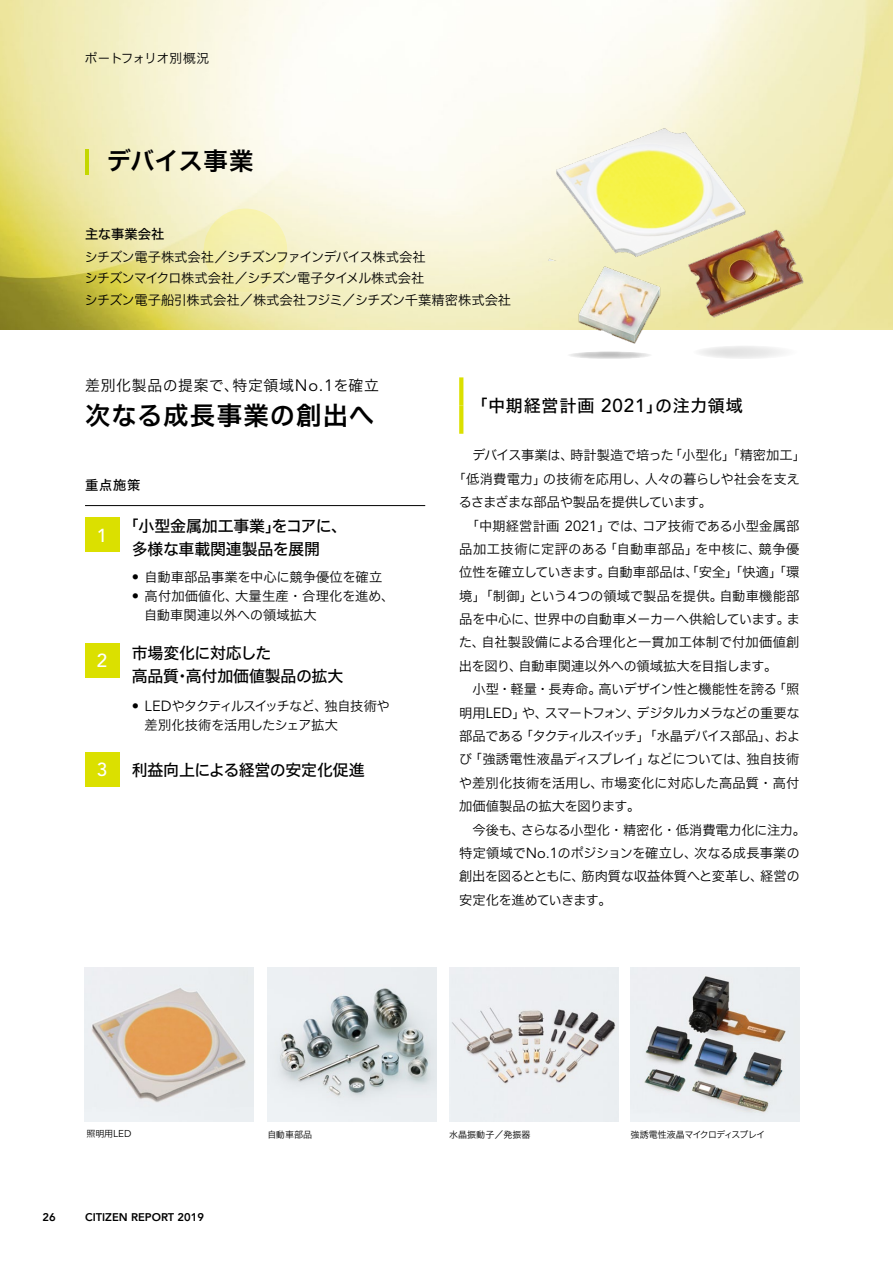
<style>
.page{position:relative;width:893px;height:1263px;background:#fff}
.page>*{position:absolute;margin:0;border:0;box-sizing:border-box;transform-origin:0 0}
.t1{font:25.5px "Hira Kaku Std W6";letter-spacing:.05em;color:#000}
.t2{font:24.45px "Hira Kak ADK Std W6";color:#000}
.t3{font:500 18.75px "Avenir LT Std";color:#fff}
.t4{font:16.95px "Hira Kaku Std W5";letter-spacing:.05em;color:#000}
.t5{font:15.9px/23.4px "Hiragino UD Sans F Std N W5";letter-spacing:-.01em;color:#000}
.t6{font:14.85px "Hira Kaku Std W3";letter-spacing:.05em;color:#000}
.t7{font:13.35px/23.4px "Hira Kaku Std W3";letter-spacing:.01em;color:#000}
.t8{font:13.35px/23.4px "Hira Kak ADK Std W3";letter-spacing:-.05em;color:#000;text-align:justify}
.t9{font:13.35px "Hira Kak ADK Std W3";letter-spacing:-.03em;color:#000}
.t10{font:13.35px "Hira Kak ADK Std W3";letter-spacing:-.075em;color:#000}
.t11{font:13.35px "Hira Kaku Std W5";letter-spacing:.025em;color:#000}
.t12{font:12.75px "Hira Kak ADK Std W3";letter-spacing:-.035em;color:#000}
.t13{font:800 11.1px "Avenir";color:#000}
.t14{font:9px "Hira Kaku Std W3";color:#000}
.t15{font:9px "Hira Kak ADK Std W3";letter-spacing:-.065em;color:#000}
.s1{font-family:"Hira Kaku Std W3"}
.s2{font-family:"Hira Kaku Std W6"}
.s3{font-family:"Hira Kak ADK Std W5"}
.s4{font-family:"Hira Kak ADK Std W3"}
.s5{font-family:"Avenir LT Std";font-size:16.35px}
.s6{font-family:"Hira Kak ADK Std W6"}
.s7{font-family:"Avenir LT Std";font-size:14.55px}
.s8{font-family:"Avenir LT Std";font-weight:500;font-size:18.75px}
.s9{font-family:"Avenir LT Std";font-size:9.9px}
</style>
<div class="page">
<img style="left:0;top:0;width:893px;height:330px">
<div style="left:567px;top:351px;width:86px;height:8px;background:#f4f4f4;border-radius:50%"></div>
<svg style="left:692px;top:345px;width:107px;height:14px"></svg>
<img style="left:572px;top:261px;width:128px;height:98px">
<img style="left:517px;top:186px;width:256px;height:75px">
<img style="left:675px;top:213px;width:128px;height:126px">
<div style="left:204px;top:209px;width:83px;height:83px;background:#f3efb1;border-radius:50%"></div>
<img style="left:517px;top:126px;width:256px;height:60px">
<hr style="left:85px;top:149px;width:4px;height:26px;background:#c4d700">
<svg style="left:459px;top:377px;width:4px;height:29px"></svg>
<svg style="left:459px;top:406px;width:4px;height:28px"></svg>
<div style="left:85px;top:518px;width:34px;height:34px;background:#dbe000"></div>
<div style="left:85px;top:643px;width:34px;height:34px;background:#dbe000"></div>
<div style="left:85px;top:752px;width:34px;height:34px;background:#dbe000"></div>
<hr style="left:85px;top:505px;width:340px;height:1px;background:#000">
<img style="left:268px;top:968px;width:169px;height:153px">
<img style="left:85px;top:968px;width:169px;height:153px">
<img style="left:631px;top:968px;width:168px;height:153px">
<img style="left:449px;top:968px;width:169px;height:153px">
<p class="t12" style="left:85px;top:51px;width:126px">ポートフォリオ<span class="s1">別概況</span></p>
<h2 class="t2" style="left:107px;top:145px;width:148px">デバイス<span class="s2">事業</span></h2>
<p class="t11" style="left:85px;top:223px;width:81px">主<span class="s3">な</span>事業会社</p>
<p class="t8" style="left:85px;top:246px;width:342px;line-height:21.3px">シチズン<span class="s1">電子株式会社／</span>シチズンファインデバイス<span class="s1">株式会社</span>シチズンマイクロ<span class="s1">株式会社／</span>シチズン<span class="s1">電子</span>タイメル<span class="s1">株式会社</span></p>
<p class="t7" style="left:85px;top:288px;width:428px"><span class="s4">シチズン</span>電子船引株式会社／株式会社<span class="s4">フジミ</span>／<span class="s4">シチズン</span>千葉精密株式会社</p>
<p class="t6" style="left:85px;top:374px;width:296px">差別化製品<span class="s4">の</span>提案<span class="s4">で</span>、特定領域<span class="s5">No.1</span><span class="s4">を</span>確立</p>
<h1 class="t1" style="left:85px;top:396px;width:290px">次<span class="s6">なる</span>成長事業<span class="s6">の</span>創出<span class="s6">へ</span></h1>
<p class="t11" style="left:85px;top:475px;width:57px">重点施策</p>
<h3 class="t3" style="left:97px;top:524px;width:12px">1</h3>
<p class="t5" style="left:132px;top:513px;width:217px;text-indent:-9px">「小型金属加工事業」をコアに、多様な車載関連製品を展開</p>
<p class="t7" style="left:132px;top:565px;width:252px"><span class="s7">•</span> 自動車部品事業<span class="s4">を</span>中心<span class="s4">に</span>競争優位<span class="s4">を</span>確立</p>
<p class="t7" style="left:144px;top:586px;width:252px;line-height:19.2px;text-indent:-12px"><span class="s7">•</span> 高付加価値化、大量生産・合理化<span class="s4">を</span>進<span class="s4">め</span>、自動車関連以外<span class="s4">への</span>領域拡大</p>
<h3 class="t3" style="left:97px;top:649px;width:12px">2</h3>
<p class="t5" style="left:132px;top:640px;width:213px">市場変化に対応した<br>高品質・高付加価値製品の拡大</p>
<p class="t10" style="left:132px;top:697px;width:260px"><span class="s7">• LED</span>やタクティルスイッチなど<span class="s1">、独自技術</span>や</p>
<p class="t7" style="left:145px;top:713px;width:195px">差別化技術<span class="s4">を</span>活用<span class="s4">したシェア</span>拡大</p>
<h3 class="t3" style="left:97px;top:759px;width:12px">3</h3>
<p class="t5" style="left:132px;top:758px;width:234px">利益向上による経営の安定化促進</p>
<p class="t4" style="left:471px;top:393px;width:273px">「中期経営計画 <span class="s8">2021</span>」<span class="s3">の</span>注力領域</p>
<p class="t7" style="left:453px;top:443px;width:355px;text-indent:20px"><span class="s4">デバイス</span>事業<span class="s4">は</span>、時計製造<span class="s4">で</span>培<span class="s4">った</span>「小型化」「精密加工」「低消費電力」<span class="s4">の</span>技術<span class="s4">を</span>応用<span class="s4">し</span>、人々<span class="s4">の</span>暮<span class="s4">らしや</span>社会<span class="s4">を</span>支<span class="s4">え</span></p>
<p class="t8" style="left:459px;top:490px;width:255px">るさまざまな<span class="s1">部品</span>や<span class="s1">製品</span>を<span class="s1">提供</span>しています<span class="s1">。</span></p>
<p class="t7" style="left:459px;top:514px;width:342px;text-align:justify">　「中期経営計画 <span class="s7">2021</span>」<span class="s4">では</span>、<span class="s4">コア</span>技術<span class="s4">である</span>小型金属部品加工技術<span class="s4">に</span>定評<span class="s4">のある</span>「自動車部品」<span class="s4">を</span>中核<span class="s4">に</span>、競争優位性<span class="s4">を</span>確立<span class="s4">していきます</span>。自動車部品<span class="s4">は</span>、「安全」「快適」「環境」「制御」<span class="s4">という</span>４<span class="s4">つの</span>領域<span class="s4">で</span>製品<span class="s4">を</span>提供。自動車機能部</p>
<p class="t9" style="left:459px;top:611px;width:342px"><span class="s1">品</span>を<span class="s1">中心</span>に<span class="s1">、世界中</span>の<span class="s1">自動車</span>メーカーへ<span class="s1">供給</span>しています<span class="s1">。</span>ま</p>
<p class="t7" style="left:459px;top:630px;width:342px"><span class="s4">た</span>、自社製設備<span class="s4">による</span>合理化<span class="s4">と</span>一貫加工体制<span class="s4">で</span>付加価値創出<span class="s4">を</span>図<span class="s4">り</span>、自動車関連以外<span class="s4">への</span>領域拡大<span class="s4">を</span>目指<span class="s4">します</span>。<br>　小型・軽量・長寿命。高<span class="s4">いデザイン</span>性<span class="s4">と</span>機能性<span class="s4">を</span>誇<span class="s4">る</span>「照</p>
<p class="t8" style="left:459px;top:701px;width:342px"><span class="s1">明用</span><span class="s7">LED</span><span class="s1">」</span>や<span class="s1">、</span>スマートフォン<span class="s1">、</span>デジタルカメラなどの<span class="s1">重要</span>な<span class="s1">部品</span>である<span class="s1">「</span>タクティルスイッチ<span class="s1">」「水晶</span>デバイス<span class="s1">部品」、</span>および<span class="s1">「強誘電性液晶</span>ディスプレイ<span class="s1">」</span>などについては<span class="s1">、独自技術</span></p>
<p class="t7" style="left:459px;top:771px;width:348px"><span class="s4">や</span>差別化技術<span class="s4">を</span>活用<span class="s4">し</span>、市場変化<span class="s4">に</span>対応<span class="s4">した</span>高品質・高付加価値製品<span class="s4">の</span>拡大<span class="s4">を</span>図<span class="s4">ります</span>。<br>　今後<span class="s4">も</span>、<span class="s4">さらなる</span>小型化・精密化・低消費電力化<span class="s4">に</span>注力。特定領域<span class="s4">で</span><span class="s7">No.1</span><span class="s4">のポジションを</span>確立<span class="s4">し</span>、次<span class="s4">なる</span>成長事業<span class="s4">の</span>創出<span class="s4">を</span>図<span class="s4">るとともに</span>、筋肉質<span class="s4">な</span>収益体質<span class="s4">へと</span>変革<span class="s4">し</span>、経営<span class="s4">の</span></p>
<p class="t8" style="left:459px;top:888px;width:154px"><span class="s1">安定化</span>を<span class="s1">進</span>めていきます<span class="s1">。</span></p>
<p class="t14" style="left:86px;top:1126px;width:47px">照明用<span class="s9">LED</span></p>
<p class="t14" style="left:267px;top:1127px;width:46px">自動車部品</p>
<p class="t14" style="left:449px;top:1127px;width:83px">水晶振動子／発振器</p>
<p class="t15" style="left:631px;top:1128px;width:136px"><span class="s1">強誘電性液晶</span>マイクロディスプレイ</p>
<p class="t13" style="left:43px;top:1209px;width:15px">26</p>
<p class="t13" style="left:85px;top:1209px;width:121px">CITIZEN REPORT 2019</p>
</div>
